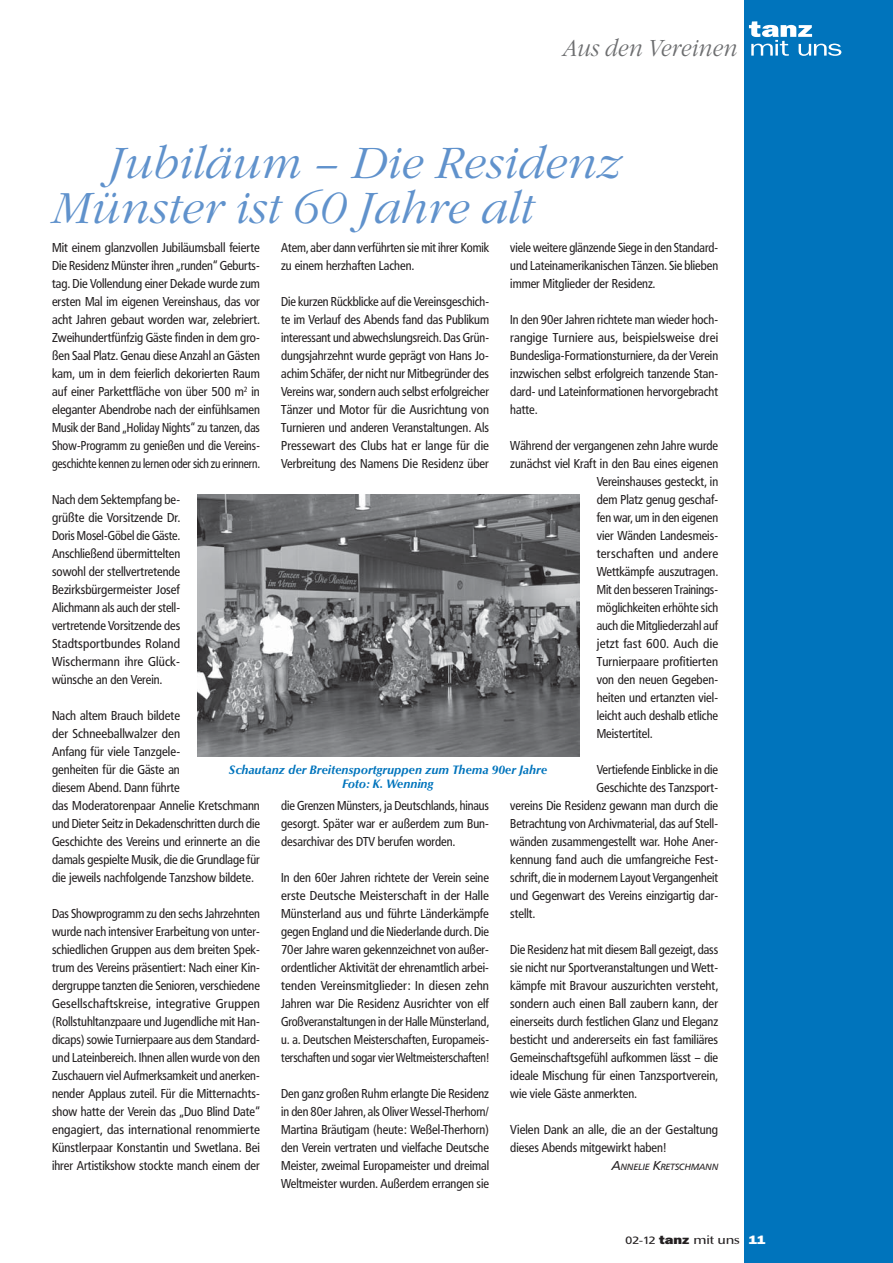
<style>
.page{position:relative;width:893px;height:1263px;background:#fff}
.page>*{position:absolute;margin:0;border:0;box-sizing:border-box;transform-origin:0 0}
.t1{font:italic 300 45px/45px "Garamond Itc T";color:#6092cc}
.t2{font:italic 300 24px "Garamond Itc T";color:#6d6e70;scale:.9 1}
.t3{font:12.75px/18px "Frutiger Condensed BQ";color:#231f20;text-align:justify}
.t4{font:12.75px "Frutiger Condensed BQ";letter-spacing:.02em;color:#231f20;scale:1.04 1}
.t5{font:12.75px "Frutiger Condensed BQ";color:#231f20;scale:1.04 1}
.t6{font:italic 700 12px/13.5px "Optima BQ";color:#0074bc;text-align:center}
.t7{font:500 12px "Optima BQ";letter-spacing:-.01em;color:#231f20;scale:1.2 1}
.t8{font:italic 8.85px "Frutiger BQ";letter-spacing:.01em;color:#231f20}
.s1{font-size:12.75px}
.s2{font-family:"Frutiger BQ";font-weight:400;font-size:10.5px}
.s3{font-family:"Franklin ITCBQ";font-weight:800}
.s4{font-family:"Franklin ITCBQ";font-weight:800;color:#fff}
</style>
<div class="page">
<div style="left:744px;top:0;width:149px;height:1263px;background:#0074bc"></div>
<svg style="left:749px;top:21px;width:92px;height:35px"></svg>
<img style="left:197px;top:494px;width:383px;height:262px">
<h2 class="t2" style="left:563px;top:38px;width:196px">Aus den Vereinen</h2>
<h1 class="t1" style="left:52px;top:145px;width:571px;text-indent:56px">Jubiläum – Die Residenz<br>Münster ist 60 Jahre alt</h1>
<p class="t3" style="left:52px;top:240px;width:209px">Mit einem glanzvollen Jubiläumsball feierte Die Residenz Münster ihren „runden“ Geburts&shy;tag. Die Vollendung einer Dekade wurde zum ersten Mal im eigenen Vereinshaus, das vor acht Jahren gebaut worden war, zelebriert.<br>Zweihundertfünfzig Gäste finden in dem gro&shy;ßen Saal Platz. Genau diese Anzahl an Gästen kam, um in dem feierlich dekorierten Raum auf einer Parkettfläche von über 500 m<sup>2</sup> in eleganter Abendrobe nach der einfühlsamen Musik der Band „Holiday Nights“ zu tanzen, das Show-Programm zu genießen und die Vereins&shy;geschichte kennen zu lernen oder sich zu erinnern.</p>
<p class="t3" style="left:52px;top:492px;width:130px">Nach dem Sektempfang be&shy;grüßte die Vorsitzende Dr.<br>Doris Mosel-Göbel die Gäste.<br>Anschließend übermittelten sowohl der stellvertretende Bezirksbürgermeister Josef Alichmann als auch der stell&shy;vertretende Vorsitzende des Stadtsportbundes Roland Wischermann ihre Glück&shy;wünsche an den Verein.</p>
<p class="t3" style="left:52px;top:708px;width:209px;text-align:left">Nach altem Brauch bildete<br>der Schneeballwalzer den<br>Anfang für viele Tanzgele-<br>genheiten für die Gäste an<br>diesem Abend. Dann führte<br>das Moderatorenpaar Annelie Kretschmann und Dieter Seitz in Dekadenschritten durch die Geschichte des Vereins und erinnerte an die damals gespielte Musik, die die Grundlage für die jeweils nachfolgende Tanzshow bildete.</p>
<p class="t3" style="left:52px;top:906px;width:209px">Das Showprogramm zu den sechs Jahrzehnten wurde nach intensiver Erarbeitung von unter&shy;schiedlichen Gruppen aus dem breiten Spek&shy;trum des Vereins präsentiert: Nach einer Kin&shy;dergruppe tanzten die Senioren, verschiedene Gesellschaftskreise, integrative Gruppen (Rollstuhltanzpaare und Jugendliche mit Han&shy;dicaps) sowie Turnierpaare aus dem Standard&shy;und Lateinbereich. Ihnen allen wurde von den Zuschauern viel Aufmerksamkeit und anerken&shy;nender Applaus zuteil. Für die Mitternachts&shy;show hatte der Verein das „Duo Blind Date“ engagiert, das international renommierte Künstlerpaar Konstantin und Swetlana. Bei ihrer Artistikshow stockte manch einem der</p>
<p class="t3" style="left:281px;top:240px;width:209px">Atem, aber dann verführten sie mit ihrer Komik zu einem herzhaften Lachen.</p>
<p class="t3" style="left:281px;top:294px;width:209px">Die kurzen Rückblicke auf die Vereinsgeschich&shy;te im Verlauf des Abends fand das Publikum interessant und abwechslungsreich. Das Grün&shy;dungsjahrzehnt wurde geprägt von Hans Jo&shy;achim Schäfer, der nicht nur Mitbegründer des Vereins war, sondern auch selbst erfolgreicher Tänzer und Motor für die Ausrichtung von Turnieren und anderen Veranstaltungen. Als Pressewart des Clubs hat er lange für die Verbreitung des Namens Die Residenz über</p>
<p class="t3" style="left:510px;top:240px;width:209px">viele weitere glänzende Siege in den Standard&shy;und Lateinamerikanischen Tänzen. Sie blieben immer Mitglieder der Residenz.</p>
<p class="t3" style="left:510px;top:312px;width:209px">In den 90er Jahren richtete man wieder hoch&shy;rangige Turniere aus, beispielsweise drei Bundesliga-Formationsturniere, da der Verein inzwischen selbst erfolgreich tanzende Stan&shy;dard- und Lateinformationen hervorgebracht hatte.</p>
<p class="t3" style="left:510px;top:438px;width:209px">Während der vergangenen zehn Jahre wurde</p>
<p class="t3" style="left:510px;top:456px;width:209px">zunächst viel Kraft in den Bau eines eigenen</p>
<p class="t3" style="left:597px;top:474px;width:123px">Vereinshauses gesteckt, in</p>
<p class="t3" style="left:597px;top:492px;width:123px">dem Platz genug geschaf-</p>
<p class="t3" style="left:597px;top:510px;width:123px">fen war, um in den eigenen</p>
<p class="t3" style="left:597px;top:528px;width:123px">vier Wänden Landesmeis-</p>
<p class="t4" style="left:597px;top:549px;width:118px">terschaften und andere</p>
<p class="t3" style="left:597px;top:564px;width:123px">Wettkämpfe auszutragen.</p>
<p class="t3" style="left:597px;top:582px;width:123px">Mit den besseren Trainings-</p>
<p class="t3" style="left:597px;top:600px;width:123px">möglichkeiten erhöhte sich</p>
<p class="t3" style="left:597px;top:618px;width:123px">auch die Mitgliederzahl auf</p>
<p class="t5" style="left:597px;top:639px;width:118px">jetzt fast 600. Auch die</p>
<p class="t3" style="left:597px;top:654px;width:123px">Turnierpaare profitierten</p>
<p class="t3" style="left:597px;top:672px;width:123px">von den neuen Gegeben-</p>
<p class="t3" style="left:597px;top:690px;width:123px">heiten und ertanzten viel-</p>
<p class="t3" style="left:597px;top:708px;width:123px">leicht auch deshalb etliche</p>
<p class="t3" style="left:597px;top:726px;width:57px">Meistertitel.</p>
<p class="t3" style="left:597px;top:762px;width:123px">Vertiefende Einblicke in die</p>
<p class="t3" style="left:597px;top:780px;width:123px">Geschichte des Tanzsport-</p>
<p class="t3" style="left:510px;top:798px;width:209px">vereins Die Residenz gewann man durch die</p>
<p class="t3" style="left:510px;top:816px;width:209px">Betrachtung von Archivmaterial, das auf Stell-</p>
<p class="t3" style="left:510px;top:834px;width:209px">wänden zusammengestellt war. Hohe Aner-</p>
<p class="t3" style="left:510px;top:852px;width:209px">kennung fand auch die umfangreiche Fest-</p>
<p class="t3" style="left:510px;top:870px;width:209px">schrift, die in modernem Layout Vergangenheit</p>
<p class="t3" style="left:510px;top:888px;width:209px">und Gegenwart des Vereins einzigartig dar-</p>
<p class="t3" style="left:510px;top:906px;width:26px">stellt.</p>
<p class="t3" style="left:510px;top:942px;width:209px">Die Residenz hat mit diesem Ball gezeigt, dass sie nicht nur Sportveranstaltungen und Wett&shy;kämpfe mit Bravour auszurichten versteht, sondern auch einen Ball zaubern kann, der einerseits durch festlichen Glanz und Eleganz besticht und andererseits ein fast familiäres Gemeinschaftsgefühl aufkommen lässt – die ideale Mischung für einen Tanzsportverein, wie viele Gäste anmerkten.</p>
<p class="t3" style="left:510px;top:1122px;width:209px">Vielen Dank an alle, die an der Gestaltung dieses Abends mitgewirkt haben!</p>
<p class="t8" style="left:612px;top:1163px;width:108px"><span class="s1">A</span>NNELIE <span class="s1">K</span>RETSCHMANN</p>
<p class="t6" style="left:229px;top:764px;width:320px">Schautanz der Breitensportgruppen zum Thema 90er Jahre<br>Foto: K. Wenning</p>
<p class="t3" style="left:281px;top:798px;width:209px">die Grenzen Münsters, ja Deutschlands, hinaus gesorgt. Später war er außerdem zum Bun&shy;desarchivar des DTV berufen worden.</p>
<p class="t3" style="left:281px;top:870px;width:209px">In den 60er Jahren richtete der Verein seine erste Deutsche Meisterschaft in der Halle Münsterland aus und führte Länderkämpfe gegen England und die Niederlande durch. Die 70er Jahre waren gekennzeichnet von außer&shy;ordentlicher Aktivität der ehrenamtlich arbei&shy;tenden Vereinsmitglieder: In diesen zehn Jahren war Die Residenz Ausrichter von elf Großveranstaltungen in der Halle Münsterland, u. a. Deutschen Meisterschaften, Europameis&shy;terschaften und sogar vier Weltmeisterschaften!</p>
<p class="t3" style="left:281px;top:1086px;width:209px">Den ganz großen Ruhm erlangte Die Residenz in den 80er Jahren, als Oliver Wessel-Therhorn/ Martina Bräutigam (heute: Weßel-Therhorn) den Verein vertraten und vielfache Deutsche Meister, zweimal Europameister und dreimal Weltmeister wurden. Außerdem errangen sie</p>
<p class="t7" style="left:625px;top:1235px;width:118px"><span class="s2">02-12</span> <span class="s3">tanz</span> mit uns <span class="s4">11</span></p>
</div>
